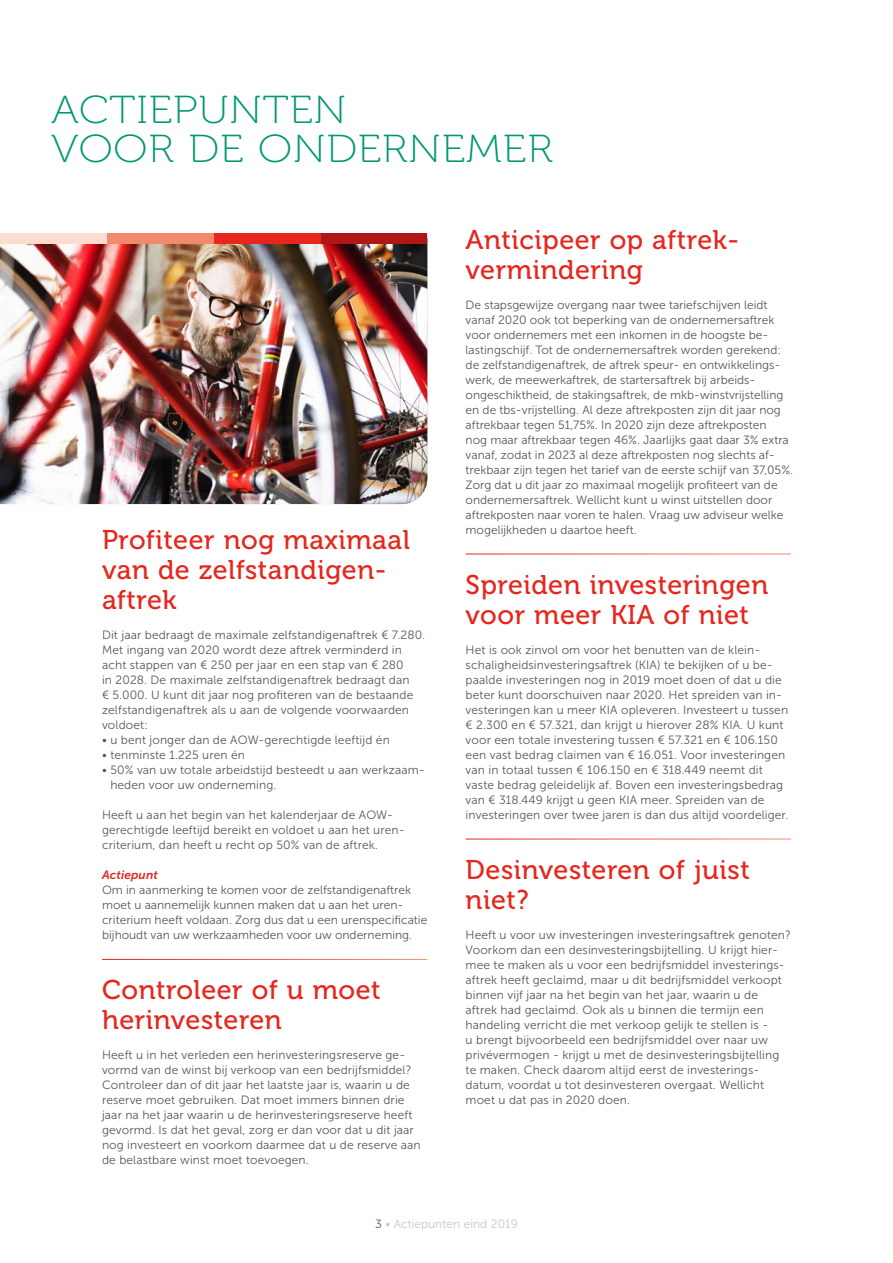
<style>
.page{position:relative;width:893px;height:1263px;background:#fff}
.page>*{position:absolute;margin:0;border:0;box-sizing:border-box;transform-origin:0 0}
.t1{font:39px/39px "Museo 100";letter-spacing:.02em;color:#009872;scale:1.1 1}
.t2{font:27px/30px "Museo 500";letter-spacing:.02em;color:#e5271e}
.t3{font:12px/15px "Museo Sans 300";letter-spacing:.01em;color:#575756}
.t4{font:12px "Museo Sans 300";color:#c6c6c6}
.t5{font:italic 12px "Museo Sans 700";letter-spacing:.01em;color:#e5271e}
.s1{color:#575756}
</style>
<div class="page">
<img style="left:0;top:244px;width:427px;height:260px">
<div style="left:320px;top:234px;width:107px;height:10px;background:#af1615"></div>
<div style="left:214px;top:234px;width:106px;height:10px;background:#e5271e"></div>
<div style="left:107px;top:234px;width:107px;height:10px;background:#f18a6c"></div>
<div style="left:0;top:234px;width:107px;height:10px;background:#fcdcce"></div>
<h1 class="t1" style="left:51px;top:91px;width:458px">ACTIEPUNTEN<br>VOOR DE ONDERNEMER</h1>
<h2 class="t2" style="left:102px;top:525px;width:309px">Profiteer nog maximaal van de zelfstandigen&shy;aftrek</h2>
<p class="t3" style="left:102px;top:627px;width:324px">Dit jaar bedraagt de maximale zelfstandigenaftrek € 7.280.<br>Met ingang van 2020 wordt deze aftrek verminderd in acht stappen van € 250 per jaar en een stap van € 280<br>in 2028. De maximale zelfstandigenaftrek bedraagt dan<br>€ 5.000. U kunt dit jaar nog profiteren van de bestaande zelfstandigenaftrek als u aan de volgende voorwaarden voldoet:</p>
<p class="t3" style="left:102px;top:732px;width:289px">• u bent jonger dan de AOW-gerechtigde leeftijd én</p>
<p class="t3" style="left:102px;top:747px;width:144px">• tenminste 1.225 uren én</p>
<p class="t3" style="left:110px;top:762px;width:316px;text-indent:-8px">• 50% van uw totale arbeidstijd besteedt u aan werkzaam&shy;heden voor uw onderneming.</p>
<p class="t3" style="left:102px;top:807px;width:302px">Heeft u aan het begin van het kalenderjaar de AOW&shy;gerechtigde leeftijd bereikt en voldoet u aan het uren&shy;criterium, dan heeft u recht op 50% van de aftrek.</p>
<p class="t5" style="left:102px;top:868px;width:57px">Actiepunt</p>
<p class="t3" style="left:102px;top:882px;width:327px">Om in aanmerking te komen voor de zelfstandigenaftrek moet u aannemelijk kunnen maken dat u aan het uren&shy;criterium heeft voldaan. Zorg dus dat u een urenspecificatie bijhoudt van uw werkzaamheden voor uw onderneming.</p>
<h2 class="t2" style="left:102px;top:975px;width:280px">Controleer of u moet herinvesteren</h2>
<p class="t3" style="left:102px;top:1047px;width:320px">Heeft u in het verleden een herinvesteringsreserve ge&shy;vormd van de winst bij verkoop van een bedrijfsmiddel?<br>Controleer dan of dit jaar het laatste jaar is, waarin u de reserve moet gebruiken. Dat moet immers binnen drie jaar na het jaar waarin u de herinvesteringsreserve heeft gevormd. Is dat het geval, zorg er dan voor dat u dit jaar nog investeert en voorkom daarmee dat u de reserve aan de belastbare winst moet toevoegen.</p>
<h2 class="t2" style="left:466px;top:225px;width:275px">Anticipeer op aftrek&shy;vermindering</h2>
<p class="t3" style="left:466px;top:297px;width:329px">De stapsgewijze overgang naar twee tariefschijven leidt vanaf 2020 ook tot beperking van de ondernemersaftrek voor ondernemers met een inkomen in de hoogste be&shy;lastingschijf. Tot de ondernemersaftrek worden gerekend: de zelfstandigenaftrek, de aftrek speur- en ontwikkelings&shy;werk, de meewerkaftrek, de startersaftrek bij arbeids&shy;ongeschiktheid, de stakingsaftrek, de mkb-winstvrijstelling en de tbs-vrijstelling. Al deze aftrekposten zijn dit jaar nog aftrekbaar tegen 51,75%. In 2020 zijn deze aftrekposten<br>nog maar aftrekbaar tegen 46%. Jaarlijks gaat daar 3% extra vanaf, zodat in 2023 al deze aftrekposten nog slechts af&shy;trekbaar zijn tegen het tarief van de eerste schijf van 37,05%.<br>Zorg dat u dit jaar zo maximaal mogelijk profiteert van de ondernemersaftrek. Wellicht kunt u winst uitstellen door aftrekposten naar voren te halen. Vraag uw adviseur welke mogelijkheden u daartoe heeft.</p>
<h2 class="t2" style="left:466px;top:570px;width:304px">Spreiden investeringen voor meer KIA of niet</h2>
<p class="t3" style="left:466px;top:642px;width:324px">Het is ook zinvol om voor het benutten van de klein&shy;schaligheidsinvesteringsaftrek (KIA) te bekijken of u be&shy;paalde investeringen nog in 2019 moet doen of dat u die beter kunt doorschuiven naar 2020. Het spreiden van in&shy;vesteringen kan u meer KIA opleveren. Investeert u tussen € 2.300 en € 57.321, dan krijgt u hierover 28% KIA. U kunt voor een totale investering tussen € 57.321 en € 106.150 een vast bedrag claimen van € 16.051. Voor investeringen van in totaal tussen € 106.150 en € 318.449 neemt dit vaste bedrag geleidelijk af. Boven een investeringsbedrag van € 318.449 krijgt u geen KIA meer. Spreiden van de investeringen over twee jaren is dan dus altijd voordeliger.</p>
<h2 class="t2" style="left:466px;top:855px;width:286px">Desinvesteren of juist niet?</h2>
<p class="t3" style="left:466px;top:927px;width:327px">Heeft u voor uw investeringen investeringsaftrek genoten?<br>Voorkom dan een desinvesteringsbijtelling. U krijgt hier&shy;mee te maken als u voor een bedrijfsmiddel investerings&shy;aftrek heeft geclaimd, maar u dit bedrijfsmiddel verkoopt binnen vijf jaar na het begin van het jaar, waarin u de aftrek had geclaimd. Ook als u binnen die termijn een handeling verricht die met verkoop gelijk te stellen is -<br>u brengt bijvoorbeeld een bedrijfsmiddel over naar uw privévermogen - krijgt u met de desinvesteringsbijtelling te maken. Check daarom altijd eerst de investerings&shy;datum, voordat u tot desinvesteren overgaat. Wellicht moet u dat pas in 2020 doen.</p>
<p class="t4" style="left:375px;top:1218px;width:144px"><span class="s1">3</span> • Actiepunten eind 2019</p>
</div>
